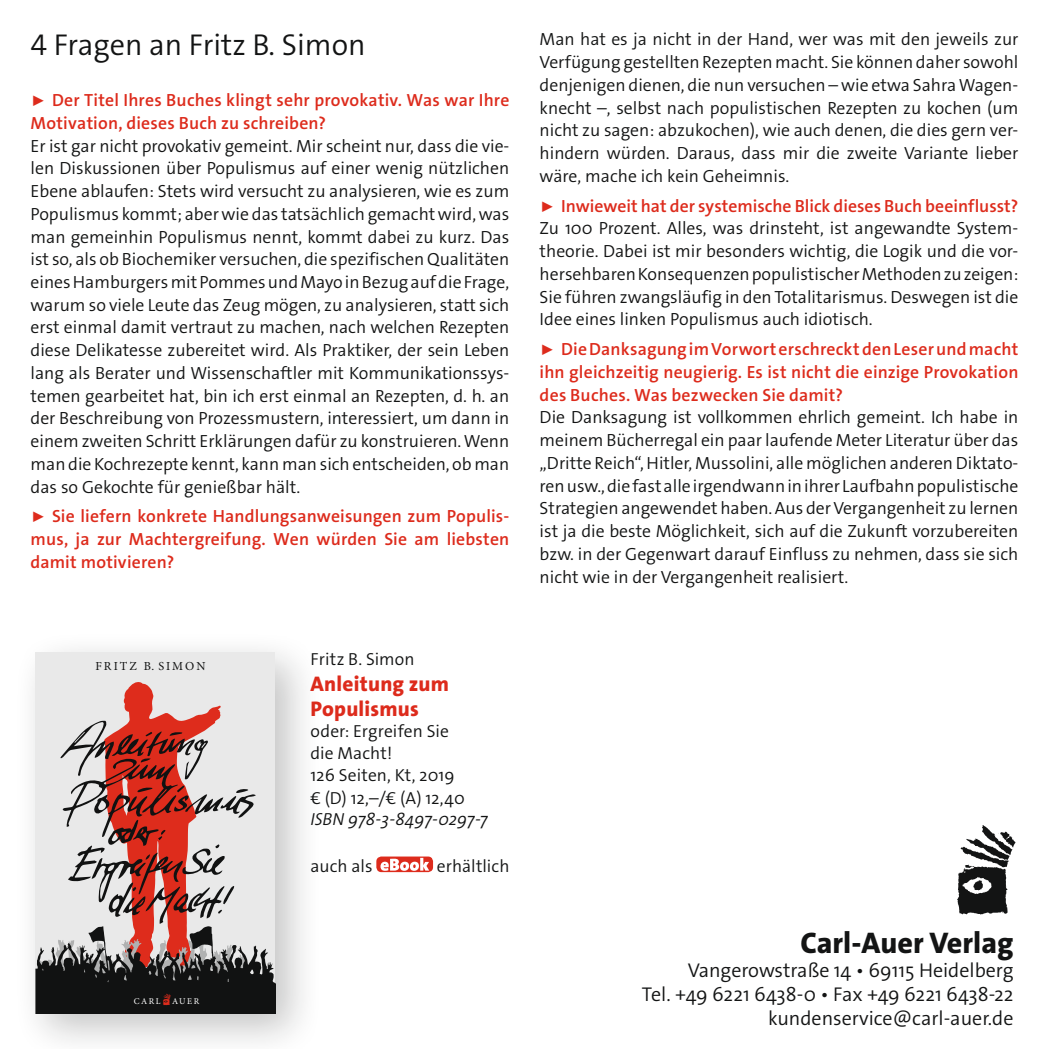
<style>
.page{position:relative;width:1049px;height:1049px;background:#fff}
.page>*{position:absolute;margin:0;border:0;box-sizing:border-box;transform-origin:0 0}
.t1{font:116.5px "Carl Auer Logo";color:#131414}
.t2{font:300 30.25px "The Sans Os F";color:#131414}
.t3{font:800 30px "The Sans Os F";color:#131414}
.t4{font:800 21.25px/25.5px "The Sans Os F";letter-spacing:.01em;color:#dd2b1c}
.t5{font:300 20px/24px "The Sans Os F";color:#131414;text-align:right}
.t6{font:300 17.75px/22.8px "The Sans Os F";color:#131414;text-align:justify}
.t7{font:600 17.75px/22.8px "The Sans Os F";letter-spacing:.01em;color:#dd2b1c;text-align:justify}
.t8{font:300 17.5px/22px "The Sans Os F";letter-spacing:.005em;color:#131414}
.t9{font:italic 300 17.5px "The Sans Os F";letter-spacing:-.005em;color:#131414}
.t10{font:15px "Carl Auer Logo";color:#de2c1c}
.t11{font:12.25px "Minion Pro";letter-spacing:.165em;color:#111212}
.t12{font:8.75px "Minion Pro";letter-spacing:.17em;color:#fff}
.s1{font-weight:700;font-size:15px}
.s2{font-weight:700;font-size:15px;color:#dd2b1c}
.s3{font-weight:600;color:#dd2b1c}
</style>
<div class="page">
<div style="left:376px;top:856px;width:57px;height:16px;background:#dd2b1c;border-radius:5px"></div>
<svg style="left:380px;top:858px;width:49px;height:13px"></svg>
<div style="left:13px;top:629px;width:310px;height:420px;background:#131414;opacity:.25"></div>
<div style="left:35px;top:652px;width:240px;height:361px;background:#e9e9e9"></div>
<svg style="left:35px;top:682px;width:240px;height:331px"></svg>
<h2 class="t2" style="left:31px;top:25px;width:336px">4 Fragen an Fritz B. Simon</h2>
<p class="t7" style="left:31px;top:89px;width:480px"><span class="s1">◃</span> Der Titel Ihres Buches klingt sehr provokativ. Was war Ihre<br>Motivation, dieses Buch zu schreiben?</p>
<p class="t6" style="left:31px;top:134px;width:480px">Er ist gar nicht provokativ gemeint. Mir scheint nur, dass die vie&shy;len Diskussionen über Populismus auf einer wenig nützlichen Ebene ablaufen: Stets wird versucht zu analysieren, wie es zum Populismus kommt; aber wie das tatsächlich gemacht wird, was man gemeinhin Populismus nennt, kommt dabei zu kurz. Das ist so, als ob Biochemiker versuchen, die spezifischen Qualitäten eines Hamburgers mit Pommes und Mayo in Bezug auf die Frage, warum so viele Leute das Zeug mögen, zu analysieren, statt sich erst einmal damit vertraut zu machen, nach welchen Rezepten diese Delikatesse zubereitet wird. Als Praktiker, der sein Leben lang als Berater und Wissenschaftler mit Kommunikationssys&shy;temen gearbeitet hat, bin ich erst einmal an Rezepten, d. h. an der Beschreibung von Prozessmustern, interessiert, um dann in einem zweiten Schritt Erklärungen dafür zu konstruieren. Wenn man die Kochrezepte kennt, kann man sich entscheiden, ob man das so Gekochte für genießbar hält.</p>
<p class="t7" style="left:31px;top:505px;width:480px"><span class="s1">◃</span> Sie liefern konkrete Handlungsanweisungen zum Populis&shy;mus, ja zur Machtergreifung. Wen würden Sie am liebsten damit motivieren?</p>
<p class="t11" style="left:95px;top:658px;width:112px">FRITZ B. SIMON</p>
<p class="t10" style="left:163px;top:991px;width:9px">a</p>
<p class="t12" style="left:134px;top:996px;width:28px">CARL</p>
<p class="t12" style="left:172px;top:996px;width:29px">AUER</p>
<p class="t8" style="left:311px;top:648px;width:106px">Fritz B. Simon</p>
<p class="t4" style="left:311px;top:671px;width:140px">Anleitung zum<br>Populismus</p>
<p class="t8" style="left:311px;top:720px;width:156px">oder: Ergreifen Sie die Macht!<br>126 Seiten, Kt, 2019 € (D) 12,–/€ (A) 12,40</p>
<p class="t9" style="left:311px;top:808px;width:179px">ISBN 978-3-8497-0297-7</p>
<p class="t8" style="left:311px;top:855px;width:63px">auch als</p>
<p class="t8" style="left:437px;top:855px;width:74px">erhältlich</p>
<p class="t6" style="left:540px;top:28px;width:480px">Man hat es ja nicht in der Hand, wer was mit den jeweils zur Verfügung gestellten Rezepten macht. Sie können daher sowohl denjenigen dienen, die nun versuchen – wie etwa Sahra Wagen&shy;knecht –, selbst nach populistischen Rezepten zu kochen (um nicht zu sagen: abzukochen), wie auch denen, die dies gern ver&shy;hindern würden. Daraus, dass mir die zweite Variante lieber wäre, mache ich kein Geheimnis.</p>
<p class="t6" style="left:540px;top:194px;width:480px"><span class="s2">◃</span> <span class="s3">Inwieweit hat der systemische Blick dieses Buch beeinflusst?<br></span>Zu 100 Prozent. Alles, was drinsteht, ist angewandte System&shy;theorie. Dabei ist mir besonders wichtig, die Logik und die vor&shy;hersehbaren Konsequenzen populistischer Methoden zu zeigen:<br>Sie führen zwangsläufig in den Totalitarismus. Deswegen ist die Idee eines linken Populismus auch idiotisch.</p>
<p class="t7" style="left:540px;top:338px;width:480px"><span class="s1">◃</span> Die Danksagung im Vorwort erschreckt den Leser und macht ihn gleichzeitig neugierig. Es ist nicht die einzige Provokation des Buches. Was bezwecken Sie damit?</p>
<p class="t6" style="left:540px;top:406px;width:480px">Die Danksagung ist vollkommen ehrlich gemeint. Ich habe in meinem Bücherregal ein paar laufende Meter Literatur über das „Dritte Reich“, Hitler, Mussolini, alle möglichen anderen Diktato&shy;ren usw., die fast alle irgendwann in ihrer Laufbahn populistische Strategien angewendet haben. Aus der Vergangenheit zu lernen ist ja die beste Möglichkeit, sich auf die Zukunft vorzubereiten bzw. in der Gegenwart darauf Einfluss zu nehmen, dass sie sich nicht wie in der Vergangenheit realisiert.</p>
<h1 class="t1" style="left:953px;top:805px;width:60px">a</h1>
<h3 class="t3" style="left:800px;top:924px;width:215px">Carl-Auer Verlag</h3>
<p class="t5" style="left:642px;top:959px;width:373px">Vangerowstraße 14 • 69115 Heidelberg<br>Tel. +49 6221 6438-0 • Fax +49 6221 6438-22 kundenservice@carl-auer.de</p>
</div>
